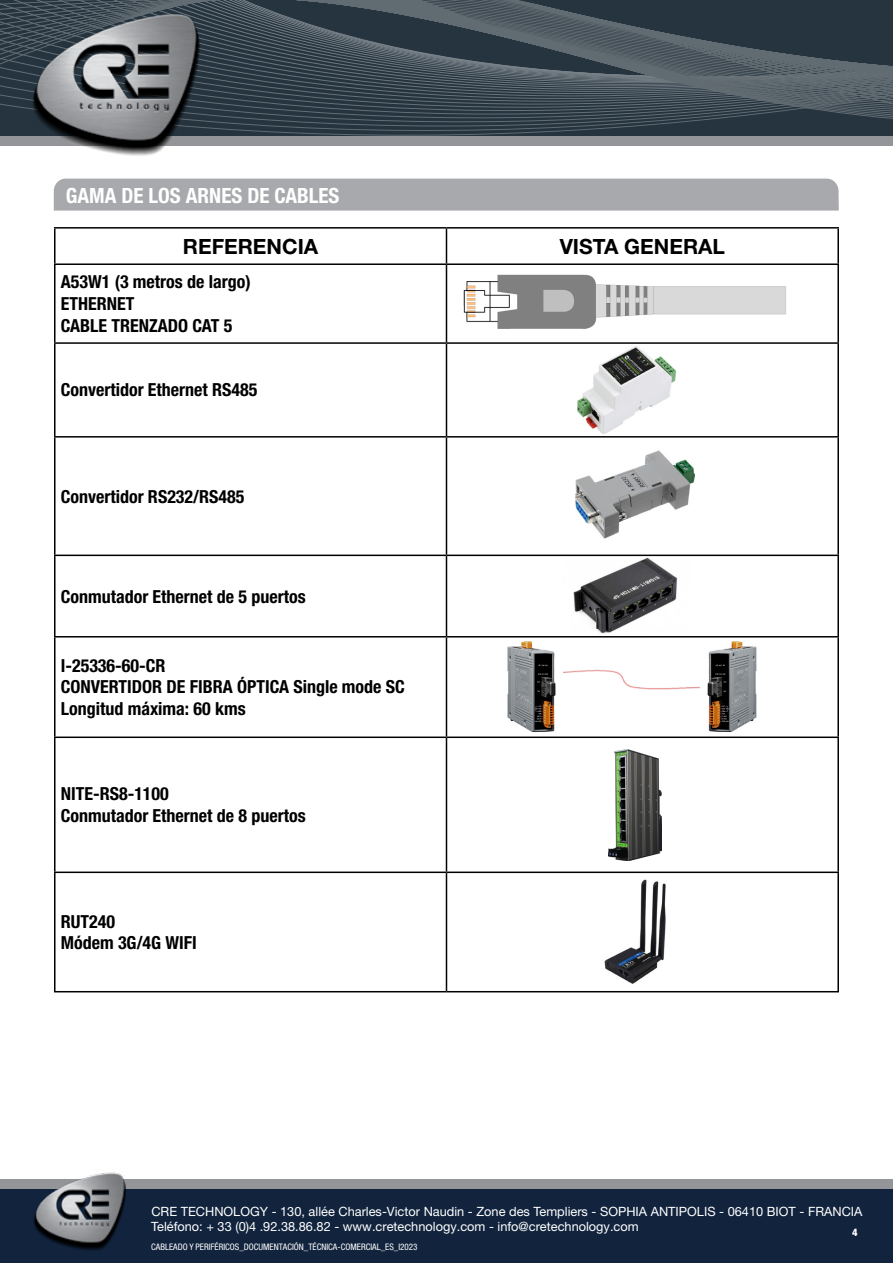
<style>
.page{position:relative;width:893px;height:1263px;background:#fff}
.page>*{position:absolute;margin:0;border:0;box-sizing:border-box;transform-origin:0 0}
.t1{font:700 condensed 21px "Helvetica Neue LT Std";color:#fff}
.t2{font:700 21px "Helvetica Neue LT Std";color:#000}
.t3{font:700 condensed 18px/21.6px "Helvetica Neue LT Std";color:#000}
.t4{font:12.75px/15.1px "Helvetica Neue LT Std";color:#fff}
.t5{font:800 condensed 10.5px "Helvetica Neue LT Std";color:#fff}
.t6{font:condensed 9px "Helvetica Neue LT Std";color:#fff}
</style>
<div class="page">
<svg style="left:0;top:0;width:893px;height:146px;background:#414d57"></svg>
<img style="left:6px;top:6px;width:199px;height:150px">
<div style="left:54px;top:179px;width:785px;height:32px;background:#a7a9ac"></div>
<div style="left:0;top:1181px;width:893px;height:82px;background:#11233d"></div>
<div style="left:0;top:1179px;width:893px;height:10px;background:#939598"></div>
<img style="left:33px;top:1172px;width:93px;height:78px">
<hr style="left:54px;top:227px;width:392px;height:2px;background:#000">
<hr style="left:54px;top:229px;width:2px;height:34px;background:#000">
<hr style="left:446px;top:227px;width:393px;height:2px;background:#000">
<hr style="left:446px;top:229px;width:1px;height:34px;background:#000">
<hr style="left:837px;top:229px;width:2px;height:34px;background:#000">
<hr style="left:54px;top:263px;width:392px;height:2px;background:#000">
<hr style="left:54px;top:265px;width:2px;height:77px;background:#000">
<hr style="left:446px;top:263px;width:393px;height:2px;background:#000">
<hr style="left:446px;top:265px;width:1px;height:77px;background:#000">
<hr style="left:837px;top:265px;width:2px;height:77px;background:#000">
<hr style="left:54px;top:342px;width:392px;height:2px;background:#000">
<hr style="left:54px;top:344px;width:2px;height:92px;background:#000">
<hr style="left:446px;top:342px;width:393px;height:2px;background:#000">
<hr style="left:446px;top:344px;width:1px;height:92px;background:#000">
<hr style="left:837px;top:344px;width:2px;height:92px;background:#000">
<hr style="left:54px;top:436px;width:392px;height:2px;background:#000">
<hr style="left:54px;top:438px;width:2px;height:117px;background:#000">
<hr style="left:446px;top:436px;width:393px;height:2px;background:#000">
<hr style="left:446px;top:438px;width:1px;height:117px;background:#000">
<hr style="left:837px;top:438px;width:2px;height:117px;background:#000">
<hr style="left:54px;top:555px;width:392px;height:1px;background:#000">
<hr style="left:54px;top:556px;width:2px;height:80px;background:#000">
<hr style="left:446px;top:555px;width:393px;height:1px;background:#000">
<hr style="left:446px;top:556px;width:1px;height:80px;background:#000">
<hr style="left:837px;top:556px;width:2px;height:80px;background:#000">
<hr style="left:54px;top:636px;width:392px;height:1px;background:#000">
<hr style="left:54px;top:637px;width:2px;height:99px;background:#000">
<hr style="left:446px;top:636px;width:393px;height:1px;background:#000">
<hr style="left:446px;top:637px;width:1px;height:99px;background:#000">
<hr style="left:837px;top:637px;width:2px;height:99px;background:#000">
<hr style="left:54px;top:736px;width:392px;height:2px;background:#000">
<hr style="left:54px;top:738px;width:2px;height:133px;background:#000">
<hr style="left:446px;top:736px;width:393px;height:2px;background:#000">
<hr style="left:446px;top:738px;width:1px;height:133px;background:#000">
<hr style="left:837px;top:738px;width:2px;height:133px;background:#000">
<hr style="left:54px;top:871px;width:392px;height:2px;background:#000">
<hr style="left:54px;top:873px;width:2px;height:118px;background:#000">
<hr style="left:446px;top:871px;width:393px;height:2px;background:#000">
<hr style="left:446px;top:873px;width:1px;height:118px;background:#000">
<hr style="left:837px;top:873px;width:2px;height:118px;background:#000">
<hr style="left:54px;top:991px;width:392px;height:1px;background:#000">
<hr style="left:446px;top:991px;width:393px;height:1px;background:#000">
<img style="left:463px;top:274px;width:323px;height:55px">
<img style="left:563px;top:669px;width:137px;height:21px">
<img style="left:507px;top:641px;width:49px;height:90px">
<img style="left:707px;top:641px;width:50px;height:90px">
<img style="left:604px;top:879px;width:62px;height:105px">
<img style="left:609px;top:749px;width:52px;height:112px">
<img style="left:575px;top:450px;width:120px;height:89px">
<img style="left:577px;top:346px;width:100px;height:87px">
<img style="left:573px;top:558px;width:104px;height:76px">
<p class="t1" style="left:66px;top:182px;width:275px">GAMA DE LOS ARNES DE CABLES</p>
<p class="t2" style="left:183px;top:233px;width:137px">REFERENCIA</p>
<p class="t2" style="left:560px;top:233px;width:167px">VISTA GENERAL</p>
<p class="t3" style="left:61px;top:271px;width:192px">A53W1 (3 metros de largo)<br>ETHERNET<br>CABLE TRENZADO CAT 5</p>
<p class="t3" style="left:61px;top:379px;width:198px">Convertidor Ethernet RS485</p>
<p class="t3" style="left:61px;top:485px;width:185px">Convertidor RS232/RS485</p>
<p class="t3" style="left:61px;top:585px;width:247px">Conmutador Ethernet de 5 puertos</p>
<p class="t3" style="left:61px;top:654px;width:346px">I-25336-60-CR<br>CONVERTIDOR DE FIBRA ÓPTICA Single mode SC<br>Longitud máxima: 60 kms</p>
<p class="t3" style="left:61px;top:783px;width:247px">NITE-RS8-1100<br>Conmutador Ethernet de 8 puertos</p>
<p class="t3" style="left:61px;top:910px;width:138px">RUT240<br>Módem 3G/4G WIFI</p>
<p class="t4" style="left:151px;top:1204px;width:713px">CRE TECHNOLOGY - 130, allée Charles-Victor Naudin - Zone des Templiers - SOPHIA ANTIPOLIS - 06410 BIOT - FRANCIA<br>Teléfono: + 33 (0)4 .92.38.86.82 - www.cretechnology.com - info@cretechnology.com</p>
<p class="t6" style="left:151px;top:1242px;width:268px">CABLEADO Y PERIFÉRICOS_DOCUMENTACIÓN_TÉCNICA-COMERCIAL_ES_I2023</p>
<p class="t5" style="left:852px;top:1226px;width:7px">4</p>
</div>
